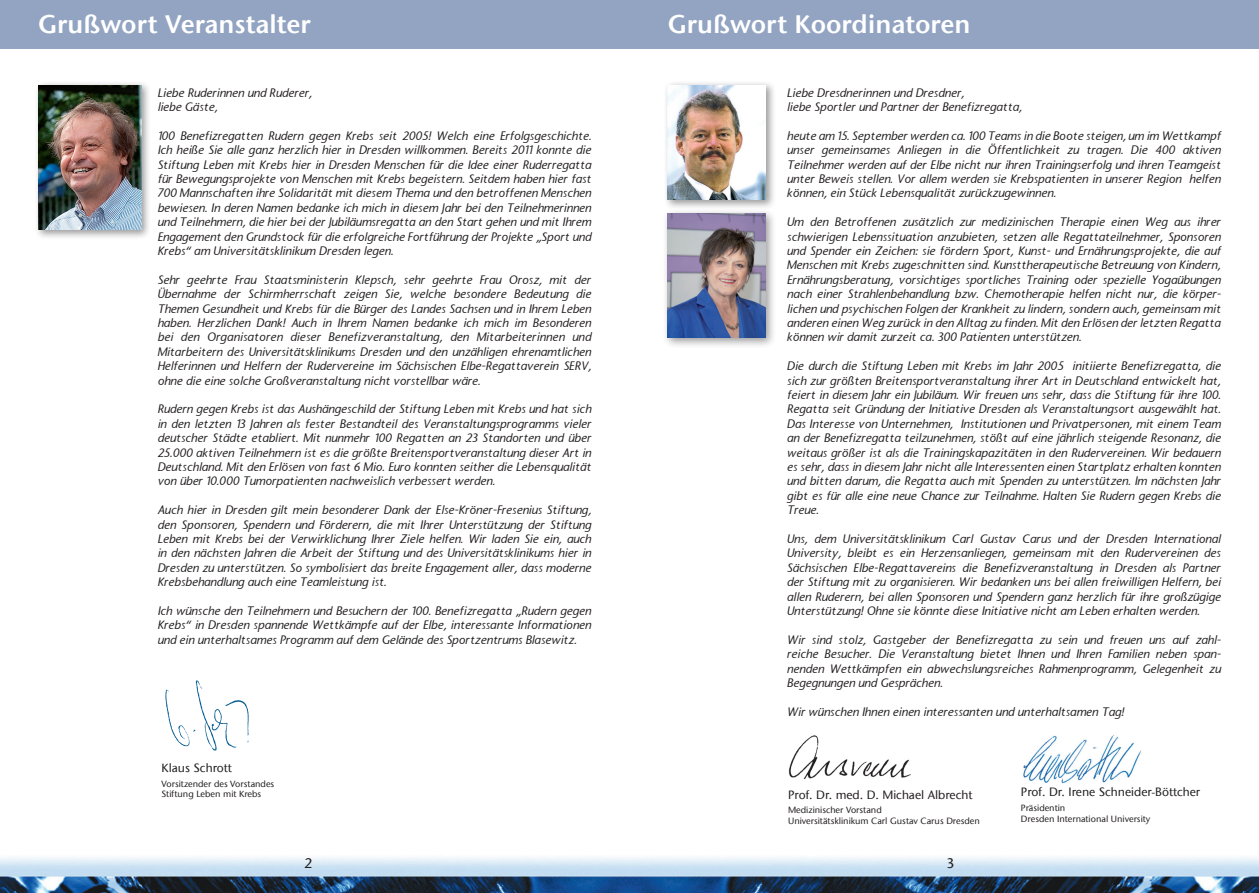
<style>
.page{position:relative;width:1259px;height:893px;background:#fff}
.page>*{position:absolute;margin:0;border:0;box-sizing:border-box;transform-origin:0 0}
.t1{font:25.5px "ITC Stone Sans Com Semi";color:#fff}
.t2{font:500 13.5px "Stone Sans";color:#231f20}
.t3{font:italic 500 12px/14.4px "Stone Sans";color:#231f20;text-align:justify}
.t4{font:500 12px "ITC Stone Sans Com";color:#231f20}
.t5{font:500 9px/10.5px "ITC Stone Sans Com";color:#231f20}
</style>
<div class="page">
<div style="left:0;top:0;width:1259px;height:49px;background:#92a4c2"></div>
<img style="left:0;top:857px;width:1259px;height:36px">
<div style="left:34px;top:81px;width:118px;height:159px;background:#231f20;opacity:.45"></div>
<img style="left:38px;top:85px;width:103px;height:145px">
<img style="left:165px;top:680px;width:84px;height:71px">
<div style="left:663px;top:81px;width:113px;height:129px;background:#231f20;opacity:.45"></div>
<img style="left:668px;top:85px;width:97px;height:115px">
<img style="left:788px;top:735px;width:123px;height:45px">
<img style="left:1023px;top:735px;width:118px;height:49px">
<div style="left:662px;top:208px;width:115px;height:141px;background:#231f20;opacity:.45"></div>
<img style="left:668px;top:213px;width:97px;height:125px">
<h1 class="t1" style="left:38px;top:9px;width:274px">Grußwort Veranstalter</h1>
<h1 class="t1" style="left:668px;top:9px;width:304px">Grußwort Koordinatoren</h1>
<p class="t3" style="left:157px;top:85px;width:156px">Liebe Ruderinnen und Ruderer, liebe Gäste,</p>
<p class="t3" style="left:157px;top:128px;width:435px">100 Benefizregatten Rudern gegen Krebs seit 2005! Welch eine Erfolgsgeschichte.<br>Ich heiße Sie alle ganz herzlich hier in Dresden willkommen. Bereits 2011 konnte die Stiftung Leben mit Krebs hier in Dresden Menschen für die Idee einer Ruderregatta für Bewegungsprojekte von Menschen mit Krebs begeistern. Seitdem haben hier fast 700 Mannschaften ihre Solidarität mit diesem Thema und den betroffenen Menschen bewiesen. In deren Namen bedanke ich mich in diesem Jahr bei den Teilnehmerinnen und Teilnehmern, die hier bei der Jubiläumsregatta an den Start gehen und mit Ihrem Engagement den Grundstock für die erfolgreiche Fortführung der Projekte „Sport und Krebs“ am Universitätsklinikum Dresden legen.</p>
<p class="t3" style="left:157px;top:272px;width:435px">Sehr geehrte Frau Staatsministerin Klepsch, sehr geehrte Frau Orosz, mit der Übernahme der Schirmherrschaft zeigen Sie, welche besondere Bedeutung die Themen Gesundheit und Krebs für die Bürger des Landes Sachsen und in Ihrem Leben haben. Herzlichen Dank! Auch in Ihrem Namen bedanke ich mich im Besonderen bei den Organisatoren dieser Benefizveranstaltung, den Mitarbeiterinnen und Mitarbeitern des Universitätsklinikums Dresden und den unzähligen ehrenamtlichen Helferinnen und Helfern der Rudervereine im Sächsischen Elbe-Regattaverein SERV, ohne die eine solche Großveranstaltung nicht vorstellbar wäre.</p>
<p class="t3" style="left:157px;top:402px;width:435px">Rudern gegen Krebs ist das Aushängeschild der Stiftung Leben mit Krebs und hat sich in den letzten 13 Jahren als fester Bestandteil des Veranstaltungsprogramms vieler deutscher Städte etabliert. Mit nunmehr 100 Regatten an 23 Standorten und über 25.000 aktiven Teilnehmern ist es die größte Breitensportveranstaltung dieser Art in Deutschland. Mit den Erlösen von fast 6 Mio. Euro konnten seither die Lebensqualität von über 10.000 Tumorpatienten nachweislich verbessert werden.</p>
<p class="t3" style="left:157px;top:503px;width:435px">Auch hier in Dresden gilt mein besonderer Dank der Else-Kröner-Fresenius Stiftung, den Sponsoren, Spendern und Förderern, die mit Ihrer Unterstützung der Stiftung Leben mit Krebs bei der Verwirklichung Ihrer Ziele helfen. Wir laden Sie ein, auch in den nächsten Jahren die Arbeit der Stiftung und des Universitätsklinikums hier in Dresden zu unterstützen. So symbolisiert das breite Engagement aller, dass moderne Krebsbehandlung auch eine Teamleistung ist.</p>
<p class="t3" style="left:157px;top:604px;width:435px">Ich wünsche den Teilnehmern und Besuchern der 100. Benefizregatta „Rudern gegen Krebs“ in Dresden spannende Wettkämpfe auf der Elbe, interessante Informationen und ein unterhaltsames Programm auf dem Gelände des Sportzentrums Blasewitz.</p>
<p class="t4" style="left:162px;top:761px;width:72px">Klaus Schrott</p>
<p class="t5" style="left:162px;top:778px;width:114px">Vorsitzender des Vorstandes<br>Stiftung Leben mit Krebs</p>
<p class="t3" style="left:787px;top:85px;width:237px">Liebe Dresdnerinnen und Dresdner,<br>liebe Sportler und Partner der Benefizregatta,</p>
<p class="t3" style="left:787px;top:128px;width:435px">heute am 15. September werden ca. 100 Teams in die Boote steigen, um im Wettkampf unser gemeinsames Anliegen in die Öffentlichkeit zu tragen. Die 400 aktiven Teilnehmer werden auf der Elbe nicht nur ihren Trainingserfolg und ihren Teamgeist unter Beweis stellen. Vor allem werden sie Krebspatienten in unserer Region helfen können, ein Stück Lebensqualität zurückzugewinnen.</p>
<p class="t3" style="left:787px;top:215px;width:435px">Um den Betroffenen zusätzlich zur medizinischen Therapie einen Weg aus ihrer schwierigen Lebenssituation anzubieten, setzen alle Regattateilnehmer, Sponsoren und Spender ein Zeichen: sie fördern Sport, Kunst- und Ernährungsprojekte, die auf Menschen mit Krebs zugeschnitten sind. Kunsttherapeutische Betreuung von Kindern, Ernährungsberatung, vorsichtiges sportliches Training oder spezielle Yogaübungen nach einer Strahlenbehandlung bzw. Chemotherapie helfen nicht nur, die körper&shy;lichen und psychischen Folgen der Krankheit zu lindern, sondern auch, gemeinsam mit anderen einen Weg zurück in den Alltag zu finden. Mit den Erlösen der letzten Regatta können wir damit zurzeit ca. 300 Patienten unterstützen.</p>
<p class="t3" style="left:787px;top:359px;width:435px">Die durch die Stiftung Leben mit Krebs im Jahr 2005 initiierte Benefizregatta, die sich zur größten Breitensportveranstaltung ihrer Art in Deutschland entwickelt hat, feiert in diesem Jahr ein Jubiläum. Wir freuen uns sehr, dass die Stiftung für ihre 100.<br>Regatta seit Gründung der Initiative Dresden als Veranstaltungsort ausgewählt hat.<br>Das Interesse von Unternehmen, Institutionen und Privatpersonen, mit einem Team an der Benefizregatta teilzunehmen, stößt auf eine jährlich steigende Resonanz, die weitaus größer ist als die Trainingskapazitäten in den Rudervereinen. Wir bedauern es sehr, dass in diesem Jahr nicht alle Interessenten einen Startplatz erhalten konnten und bitten darum, die Regatta auch mit Spenden zu unterstützen. Im nächsten Jahr gibt es für alle eine neue Chance zur Teilnahme. Halten Sie Rudern gegen Krebs die Treue.</p>
<p class="t3" style="left:787px;top:532px;width:435px">Uns, dem Universitätsklinikum Carl Gustav Carus und der Dresden International University, bleibt es ein Herzensanliegen, gemeinsam mit den Rudervereinen des Sächsischen Elbe-Regattavereins die Benefizveranstaltung in Dresden als Partner der Stiftung mit zu organisieren. Wir bedanken uns bei allen freiwilligen Helfern, bei allen Ruderern, bei allen Sponsoren und Spendern ganz herzlich für ihre großzügige Unterstützung! Ohne sie könnte diese Initiative nicht am Leben erhalten werden.</p>
<p class="t3" style="left:787px;top:632px;width:435px">Wir sind stolz, Gastgeber der Benefizregatta zu sein und freuen uns auf zahl&shy;reiche Besucher. Die Veranstaltung bietet Ihnen und Ihren Familien neben span&shy;nenden Wettkämpfen ein abwechslungsreiches Rahmenprogramm, Gelegenheit zu Begegnungen und Gesprächen.</p>
<p class="t3" style="left:787px;top:704px;width:339px">Wir wünschen Ihnen einen interessanten und unterhaltsamen Tag!</p>
<p class="t4" style="left:788px;top:787px;width:186px">Prof. Dr. med. D. Michael Albrecht</p>
<p class="t5" style="left:788px;top:805px;width:193px">Medizinischer Vorstand<br>Universitätsklinikum Carl Gustav Carus Dresden</p>
<p class="t4" style="left:1021px;top:785px;width:181px">Prof. Dr. Irene Schneider-Böttcher</p>
<p class="t5" style="left:1021px;top:803px;width:131px">Präsidentin<br>Dresden International University</p>
<p class="t2" style="left:304px;top:855px;width:10px">2</p>
<p class="t2" style="left:947px;top:855px;width:9px">3</p>
</div>
